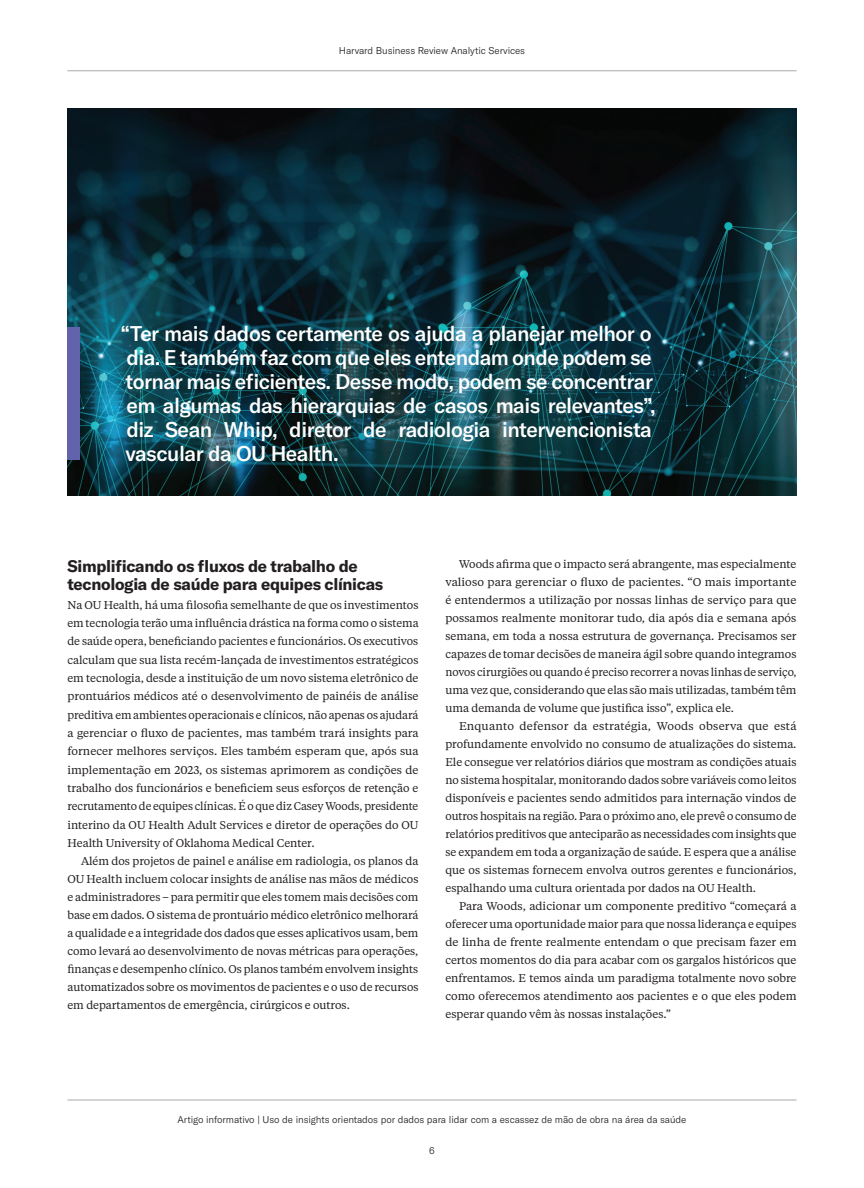
<style>
.page{position:relative;width:864px;height:1188px;background:#fff}
.page>*{position:absolute;margin:0;border:0;box-sizing:border-box;transform-origin:0 0}
.t1{font:500 21px/24px "GT America";letter-spacing:-.025em;color:#fff}
.INT_B-HED{font:700 16.5px/18px "GT America";letter-spacing:-.02em;color:#231f20}
.INT_BODY{font:11.25px/18px "Tiempos Text";letter-spacing:-.005em;color:#231f20;text-align:justify}
.INT_BODY_FIRST{font:11.25px/18.3px "Tiempos Text";letter-spacing:-.005em;color:#231f20;text-align:justify}
.t2{font:300 9.75px "GT America";letter-spacing:-.01em;color:#231f20}
</style>
<div class="page">
<hr style="left:68px;top:1100px;width:728px;height:1px;background:#a8a9ad">
<hr style="left:68px;top:70px;width:728px;height:1px;background:#a8a9ad">
<img style="left:68px;top:108px;width:728px;height:388px">
<div style="left:68px;top:327px;width:12px;height:133px;background:#6163ac"></div>
<p class="t2" style="left:339px;top:45px;width:188px">Harvard Business Review Analytic Services</p>
<p class="t1" style="left:121px;top:321px;width:537px">“Ter mais dados certamente os ajuda a planejar melhor o dia. E também faz com que eles entendam onde podem se tornar mais eficientes. Desse modo, podem se concentrar em algumas das hierarquias de casos mais relevantes”, diz Sean Whip, diretor de radiologia intervencionista vascular da OU Health.</p>
<p class="INT_B-HED" style="left:68px;top:557px;width:317px">Simplificando os fluxos de trabalho de tecnologia de saúde para equipes clínicas</p>
<p class="INT_BODY_FIRST" style="left:68px;top:595px;width:353px">Na OU Health, há uma filosofia semelhante de que os investimentos em tecnologia terão uma influência drástica na forma como o sistema de saúde opera, beneficiando pacientes e funcionários. Os executivos calculam que sua lista recém-lançada de investimentos estratégicos em tecnologia, desde a instituição de um novo sistema eletrônico de prontuários médicos até o desenvolvimento de painéis de análise preditiva em ambientes operacionais e clínicos, não apenas os ajudará a gerenciar o fluxo de pacientes, mas também trará insights para fornecer melhores serviços. Eles também esperam que, após sua implementação em 2023, os sistemas aprimorem as condições de trabalho dos funcionários e beneficiem seus esforços de retenção e recrutamento de equipes clínicas. É o que diz Casey Woods, presidente interino da OU Health Adult Services e diretor de operações do OU Health University of Oklahoma Medical Center.</p>
<p class="INT_BODY" style="left:68px;top:851px;width:353px;text-indent:14px">Além dos projetos de painel e análise em radiologia, os planos da OU Health incluem colocar insights de análise nas mãos de médicos e administradores – para permitir que eles tomem mais decisões com base em dados. O sistema de prontuário médico eletrônico melhorará a qualidade e a integridade dos dados que esses aplicativos usam, bem como levará ao desenvolvimento de novas métricas para operações, finanças e desempenho clínico. Os planos também envolvem insights automatizados sobre os movimentos de pacientes e o uso de recursos em departamentos de emergência, cirúrgicos e outros.</p>
<p class="INT_BODY" style="left:446px;top:555px;width:353px;text-indent:14px">Woods afirma que o impacto será abrangente, mas especialmente valioso para gerenciar o fluxo de pacientes. “O mais importante é entendermos a utilização por nossas linhas de serviço para que possamos realmente monitorar tudo, dia após dia e semana após semana, em toda a nossa estrutura de governança. Precisamos ser capazes de tomar decisões de maneira ágil sobre quando integramos novos cirurgiões ou quando é preciso recorrer a novas linhas de serviço, uma vez que, considerando que elas são mais utilizadas, também têm uma demanda de volume que justifica isso”, explica ele.</p>
<p class="INT_BODY" style="left:446px;top:717px;width:353px;text-indent:14px">Enquanto defensor da estratégia, Woods observa que está profundamente envolvido no consumo de atualizações do sistema.<br>Ele consegue ver relatórios diários que mostram as condições atuais no sistema hospitalar, monitorando dados sobre variáveis como leitos disponíveis e pacientes sendo admitidos para internação vindos de outros hospitais na região. Para o próximo ano, ele prevê o consumo de relatórios preditivos que anteciparão as necessidades com insights que se expandem em toda a organização de saúde. E espera que a análise que os sistemas fornecem envolva outros gerentes e funcionários, espalhando uma cultura orientada por dados na OU Health.</p>
<p class="INT_BODY" style="left:446px;top:897px;width:353px;text-indent:14px">Para Woods, adicionar um componente preditivo “começará a oferecer uma oportunidade maior para que nossa liderança e equipes de linha de frente realmente entendam o que precisam fazer em certos momentos do dia para acabar com os gargalos históricos que enfrentamos. E temos ainda um paradigma totalmente novo sobre como oferecemos atendimento aos pacientes e o que eles podem esperar quando vêm às nossas instalações.”</p>
<p class="t2" style="left:178px;top:1114px;width:510px">Artigo informativo | Uso de insights orientados por dados para lidar com a escassez de mão de obra na área da saúde</p>
<p class="t2" style="left:429px;top:1145px;width:7px">6</p>
</div>
